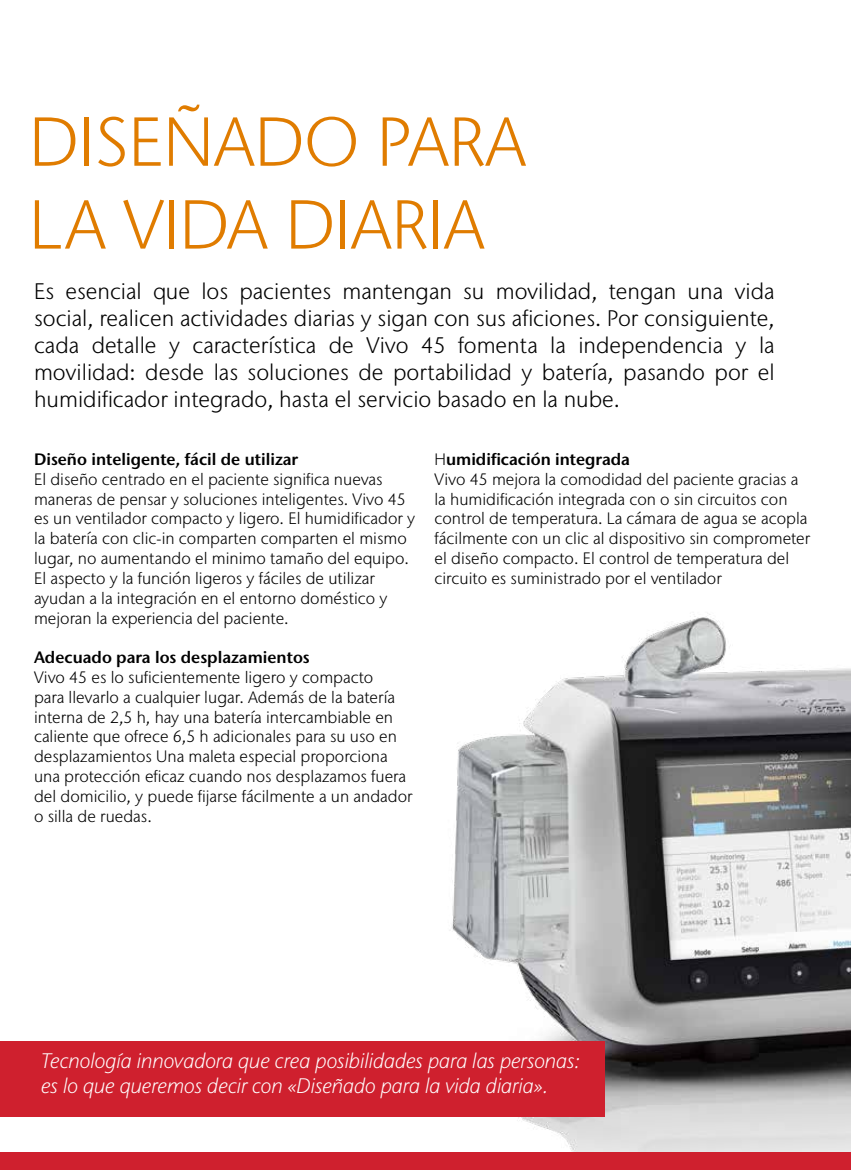
<style>
.page{position:relative;width:851px;height:1170px;background:#fff}
.page>*{position:absolute;margin:0;border:0;box-sizing:border-box;transform-origin:0 0}
.t1{font:300 69px/82.8px "Stone Sans IIITC Std";color:#e07c00}
.t2{font:300 22.5px/27px "Stone Sans IIITC Std";color:#000;text-align:justify}
.t3{font:italic 300 21px/25.2px "Stone Sans IIITC Std";color:#fff}
.t4{font:300 16.5px/19.8px "Stone Sans IIITC Std";color:#000}
.t5{font:600 16.5px "Stone Sans IIITC Std";color:#000}
.s1{font-weight:600}
</style>
<div class="page">
<img style="left:388px;top:613px;width:462px;height:539px">
<div style="left:0;top:1040px;width:604px;height:76px;background:#cf202e"></div>
<div style="left:0;top:1152px;width:850px;height:17px;background:#cf202e"></div>
<h1 class="t1" style="left:29px;top:100px;width:498px">DISEÑADO PARA<br>LA VIDA DIARIA</h1>
<p class="t2" style="left:34px;top:278px;width:742px">Es esencial que los pacientes mantengan su movilidad, tengan una vida social, realicen actividades diarias y sigan con sus aficiones. Por consiguiente, cada detalle y característica de Vivo 45 fomenta la independencia y la movilidad: desde las soluciones de portabilidad y batería, pasando por el humidificador integrado, hasta el servicio basado en la nube.</p>
<p class="t5" style="left:34px;top:449px;width:266px">Diseño inteligente, fácil de utilizar</p>
<p class="t4" style="left:34px;top:469px;width:382px">El diseño centrado en el paciente significa nuevas maneras de pensar y soluciones inteligentes. Vivo 45 es un ventilador compacto y ligero. El humidificador y la batería con clic-in comparten comparten el mismo lugar, no aumentando el minimo tamaño del equipo.<br>El aspecto y la función ligeros y fáciles de utilizar ayudan a la integración en el entorno doméstico y mejoran la experiencia del paciente.</p>
<p class="t5" style="left:34px;top:647px;width:277px">Adecuado para los desplazamientos</p>
<p class="t4" style="left:34px;top:667px;width:380px">Vivo 45 es lo suficientemente ligero y compacto<br>para llevarlo a cualquier lugar. Además de la batería interna de 2,5 h, hay una batería intercambiable en caliente que ofrece 6,5 h adicionales para su uso en desplazamientos Una maleta especial proporciona una protección eficaz cuando nos desplazamos fuera del domicilio, y puede fijarse fácilmente a un andador o silla de ruedas.</p>
<p class="t4" style="left:434px;top:449px;width:377px">H<span class="s1">umidificación integrada<br></span>Vivo 45 mejora la comodidad del paciente gracias a la humidificación integrada con o sin circuitos con control de temperatura. La cámara de agua se acopla fácilmente con un clic al dispositivo sin comprometer el diseño compacto. El control de temperatura del circuito es suministrado por el ventilador</p>
<p class="t3" style="left:41px;top:1048px;width:540px">Tecnología innovadora que crea posibilidades para las personas: es lo que queremos decir con «Diseñado para la vida diaria».</p>
</div>
